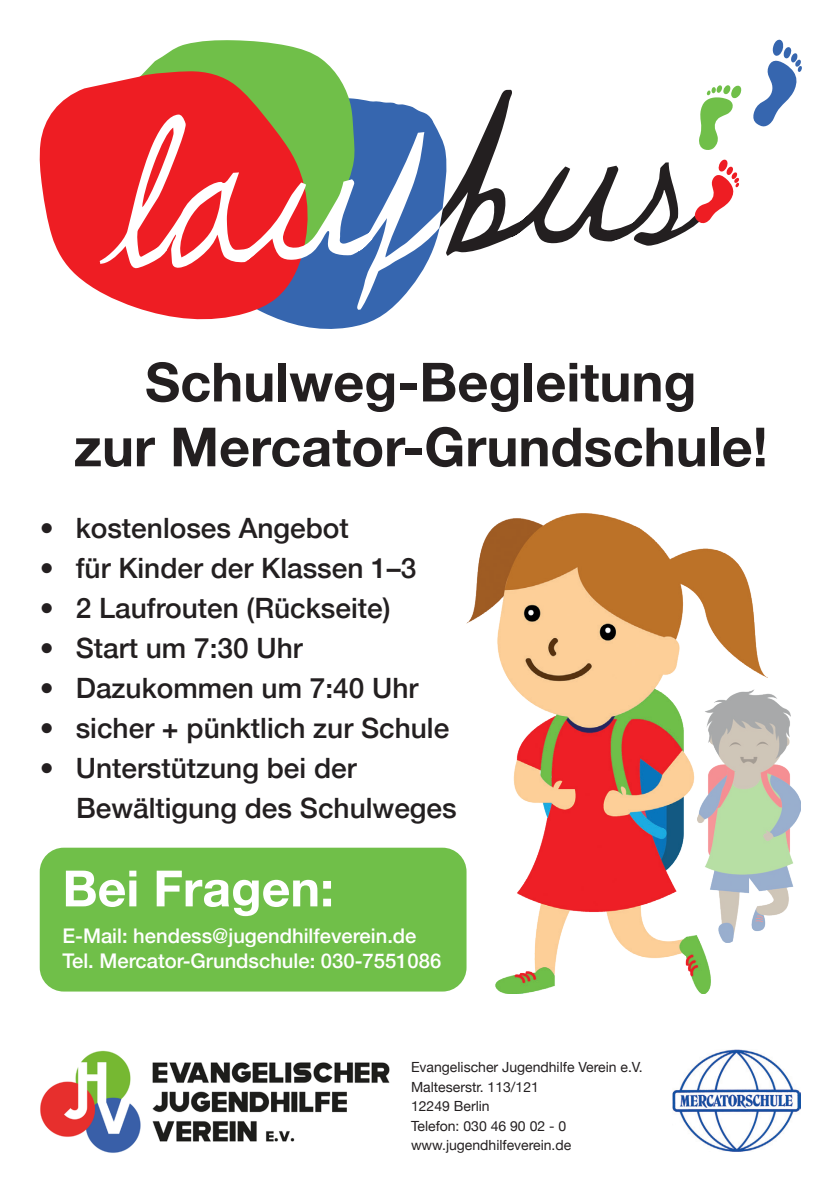
<style>
.page{position:relative;width:840px;height:1191px;background:#fff}
.page>*{position:absolute;margin:0;border:0;box-sizing:border-box;transform-origin:0 0}
.t1{font:700 54px "Helvetica Neue";color:#231f20}
.t2{font:700 50px "Helvetica Neue";color:#fff}
.t3{font:500 28px "Helvetica Neue";color:#231f20}
.t4{font:500 20.2px "Helvetica Neue";color:#fff}
.t5{font:14px "Helvetica Neue";color:#231f20}
</style>
<div class="page">
<svg style="left:446px;top:90px;width:252px;height:166px"></svg>
<svg style="left:294px;top:98px;width:152px;height:231px"></svg>
<svg style="left:145px;top:40px;width:210px;height:74px;fill:#70bf49"></svg>
<svg style="left:694px;top:159px;width:44px;height:64px"></svg>
<svg style="left:753px;top:39px;width:48px;height:88px"></svg>
<svg style="left:699px;top:85px;width:42px;height:65px"></svg>
<svg style="left:39px;top:71px;width:273px;height:253px;fill:#ee1d23"></svg>
<svg style="left:100px;top:114px;width:343px;height:196px"></svg>
<img style="left:766px;top:693px;width:33px;height:223px">
<img style="left:466px;top:513px;width:300px;height:480px">
<div style="left:40px;top:847px;width:426px;height:144px;background:#70bf49;border-radius:24px"></div>
<img style="left:672px;top:1049px;width:127px;height:102px">
<img style="left:40px;top:1050px;width:350px;height:103px">
<p class="t1" style="left:145px;top:340px;width:552px">Schulweg-Begleitung</p>
<p class="t1" style="left:74px;top:404px;width:695px">zur Mercator-Grundschule!</p>
<p class="t3" style="left:40px;top:505px;width:310px">• kostenloses Angebot</p>
<p class="t3" style="left:40px;top:545px;width:378px">• für Kinder der Klassen 1–3</p>
<p class="t3" style="left:40px;top:585px;width:352px">• 2 Laufrouten (Rückseite)</p>
<p class="t3" style="left:40px;top:625px;width:264px">• Start um 7:30 Uhr</p>
<p class="t3" style="left:40px;top:665px;width:380px">• Dazukommen um 7:40 Uhr</p>
<p class="t3" style="left:40px;top:705px;width:411px">• sicher + pünktlich zur Schule</p>
<p class="t3" style="left:40px;top:745px;width:318px">• Unterstützung bei der</p>
<p class="t3" style="left:76px;top:785px;width:382px">Bewältigung des Schulweges</p>
<p class="t2" style="left:62px;top:849px;width:273px">Bei Fragen:</p>
<p class="t4" style="left:62px;top:920px;width:355px">E-Mail: hendess@jugendhilfeverein.de</p>
<p class="t4" style="left:62px;top:944px;width:380px">Tel. Mercator-Grundschule: 030-7551086</p>
<p class="t5" style="left:411px;top:1057px;width:233px">Evangelischer Jugendhilfe Verein e.V.</p>
<p class="t5" style="left:411px;top:1076px;width:129px">Malteserstr. 113/121</p>
<p class="t5" style="left:411px;top:1096px;width:80px">12249 Berlin</p>
<p class="t5" style="left:411px;top:1115px;width:157px">Telefon: 030 46 90 02 - 0</p>
<p class="t5" style="left:411px;top:1135px;width:162px">www.jugendhilfeverein.de</p>
</div>
